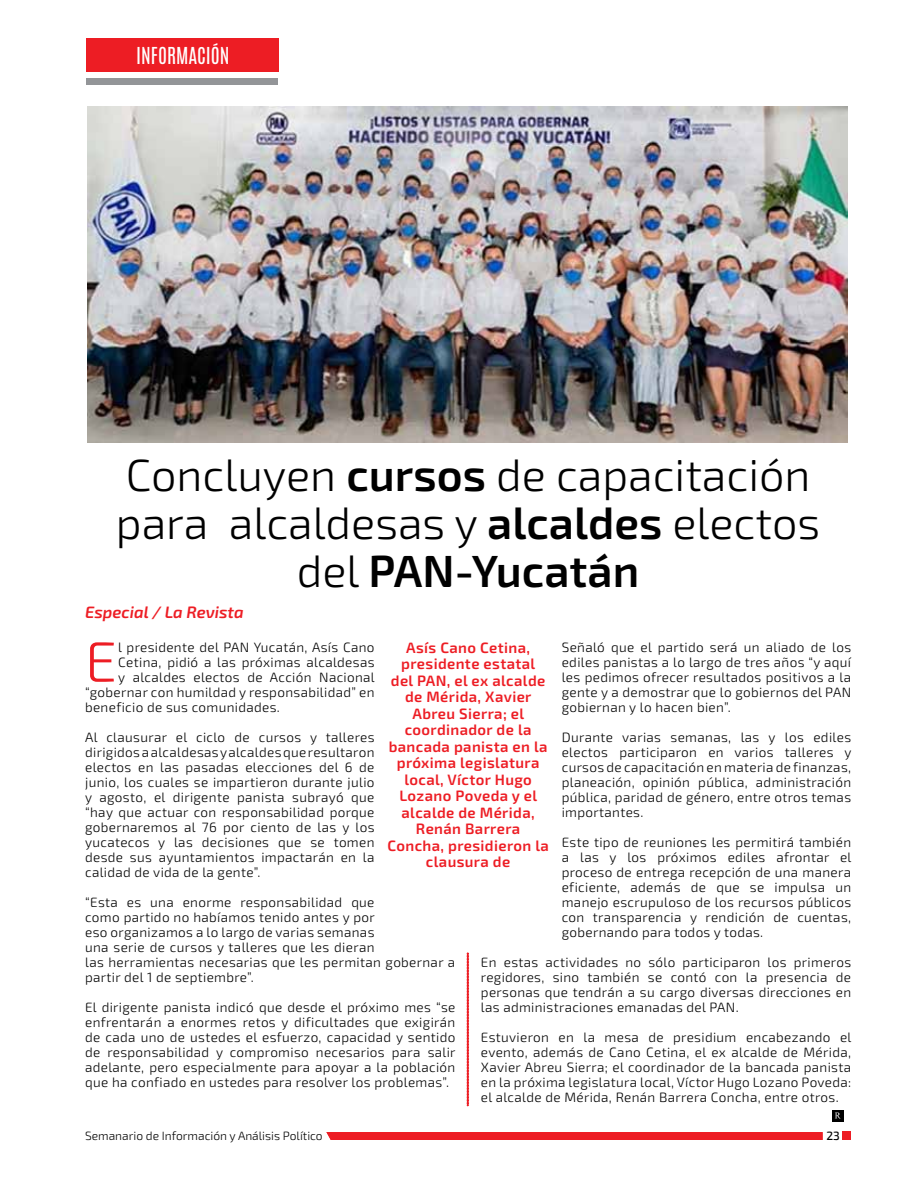
<style>
.page{position:relative;width:915px;height:1191px;background:#fff}
.page>*{position:absolute;margin:0;border:0;box-sizing:border-box;transform-origin:0 0}
.t1{font:300 57px "Exo 2";color:#ed1d24}
.t2{font:300 45px/48px "Exo 2";color:#000;text-align:center}
.t3{font:19.5px "Antonio";color:#fff}
.t4{font:italic 600 16.5px "Exo 2";color:#ed1d24}
.t5{font:600 15px/16.5px "Exo 2";letter-spacing:.025em;color:#ed1d24;text-align:center}
.t6{font:300 13.5px/15px "Exo 2";letter-spacing:.025em;color:#000;text-align:justify}
.t7{font:300 12px "Exo 2";color:#000}
.t8{font:500 12px "Exo 2";color:#000}
.s1{font-weight:600}
</style>
<div class="page">
<div style="left:842px;top:1131px;width:8px;height:9px;background:#ed1d24"></div>
<div style="left:326px;top:1132px;width:496px;height:8px;background:#ed1d24"></div>
<div style="left:87px;top:38px;width:191px;height:34px;background:#ed1d24"></div>
<div style="left:86px;top:78px;width:192px;height:6px;background:#939598"></div>
<svg style="left:467px;top:952px;width:1px;height:154px"></svg>
<div style="left:831px;top:1110px;width:12px;height:11px;background:#000"></div>
<svg style="left:835px;top:1112px;width:5px;height:6px"></svg>
<img style="left:87px;top:107px;width:759px;height:335px">
<h3 class="t3" style="left:136px;top:41px;width:95px">INFORMACIÓN</h3>
<h3 class="t3" style="left:153px;top:41px;width:57px">OPINIÓN</h3>
<h2 class="t2" style="left:116px;top:452px;width:705px">Concluyen <span class="s1">cursos</span> de capacitación para alcaldesas y <span class="s1">alcaldes</span> electos del <span class="s1">PAN-Yucatán</span></h2>
<p class="t4" style="left:85px;top:603px;width:160px">Especial / La Revista</p>
<p class="t5" style="left:387px;top:639px;width:163px">Asís Cano Cetina, presidente estatal<br>del PAN, el ex alcalde de Mérida, Xavier<br>Abreu Sierra; el coordinador de la bancada panista en la próxima legislatura local, Víctor Hugo<br>Lozano Poveda y el alcalde de Mérida,<br>Renán Barrera<br>Concha, presidieron la clausura de</p>
<p class="t6" style="left:561px;top:640px;width:291px">Señaló que el partido será un aliado de los ediles panistas a lo largo de tres años “y aquí les pedimos ofrecer resultados positivos a la gente y a demostrar que lo gobiernos del PAN gobiernan y lo hacen bien”.</p>
<p class="t6" style="left:561px;top:729px;width:291px">Durante varias semanas, las y los ediles electos participaron en varios talleres y cursos de capacitación en materia de finanzas, planeación, opinión pública, administración pública, paridad de género, entre otros temas importantes.</p>
<p class="t6" style="left:561px;top:834px;width:291px">Este tipo de reuniones les permitirá también a las y los próximos ediles afrontar el proceso de entrega recepción de una manera eficiente, además de que se impulsa un manejo escrupuloso de los recursos públicos con transparencia y rendición de cuentas, gobernando para todos y todas.</p>
<p class="t6" style="left:480px;top:954px;width:371px">En estas actividades no sólo participaron los primeros regidores, sino también se contó con la presencia de personas que tendrán a su cargo diversas direcciones en las administraciones emanadas del PAN.</p>
<p class="t6" style="left:480px;top:1029px;width:372px">Estuvieron en la mesa de presidium encabezando el evento, además de Cano Cetina, el ex alcalde de Mérida, Xavier Abreu Sierra; el coordinador de la bancada panista en la próxima legislatura local, Víctor Hugo Lozano Poveda: el alcalde de Mérida, Renán Barrera Concha, entre otros.</p>
<h1 class="t1" style="left:85px;top:629px;width:33px">E</h1>
<p class="t6" style="left:118px;top:640px;width:257px">l presidente del PAN Yucatán, Asís Cano</p>
<p class="t6" style="left:118px;top:655px;width:257px">Cetina, pidió a las próximas alcaldesas</p>
<p class="t6" style="left:118px;top:670px;width:258px">y alcaldes electos de Acción Nacional</p>
<p class="t6" style="left:85px;top:685px;width:291px">“gobernar con humildad y responsabilidad” en</p>
<p class="t6" style="left:85px;top:700px;width:196px">beneficio de sus comunidades.</p>
<p class="t6" style="left:85px;top:730px;width:291px">Al clausurar el ciclo de cursos y talleres dirigidos a alcaldesas y alcaldes que resultaron electos en las pasadas elecciones del 6 de junio, los cuales se impartieron durante julio y agosto, el dirigente panista subrayó que “hay que actuar con responsabilidad porque gobernaremos al 76 por ciento de las y los yucatecos y las decisiones que se tomen desde sus ayuntamientos impactarán en la calidad de vida de la gente”.</p>
<p class="t6" style="left:85px;top:895px;width:371px;text-align:left">“Esta es una enorme responsabilidad que<br>como partido no habíamos tenido antes y por<br>eso organizamos a lo largo de varias semanas<br>una serie de cursos y talleres que les dieran<br>las herramientas necesarias que les permitan gobernar a partir del 1 de septiembre”.</p>
<p class="t6" style="left:85px;top:1000px;width:372px">El dirigente panista indicó que desde el próximo mes “se enfrentarán a enormes retos y dificultades que exigirán de cada uno de ustedes el esfuerzo, capacidad y sentido de responsabilidad y compromiso necesarios para salir adelante, pero especialmente para apoyar a la población que ha confiado en ustedes para resolver los problemas”.</p>
<p class="t7" style="left:85px;top:1128px;width:239px">Semanario de Información y Análisis Político</p>
<p class="t8" style="left:826px;top:1128px;width:15px">23</p>
</div>
